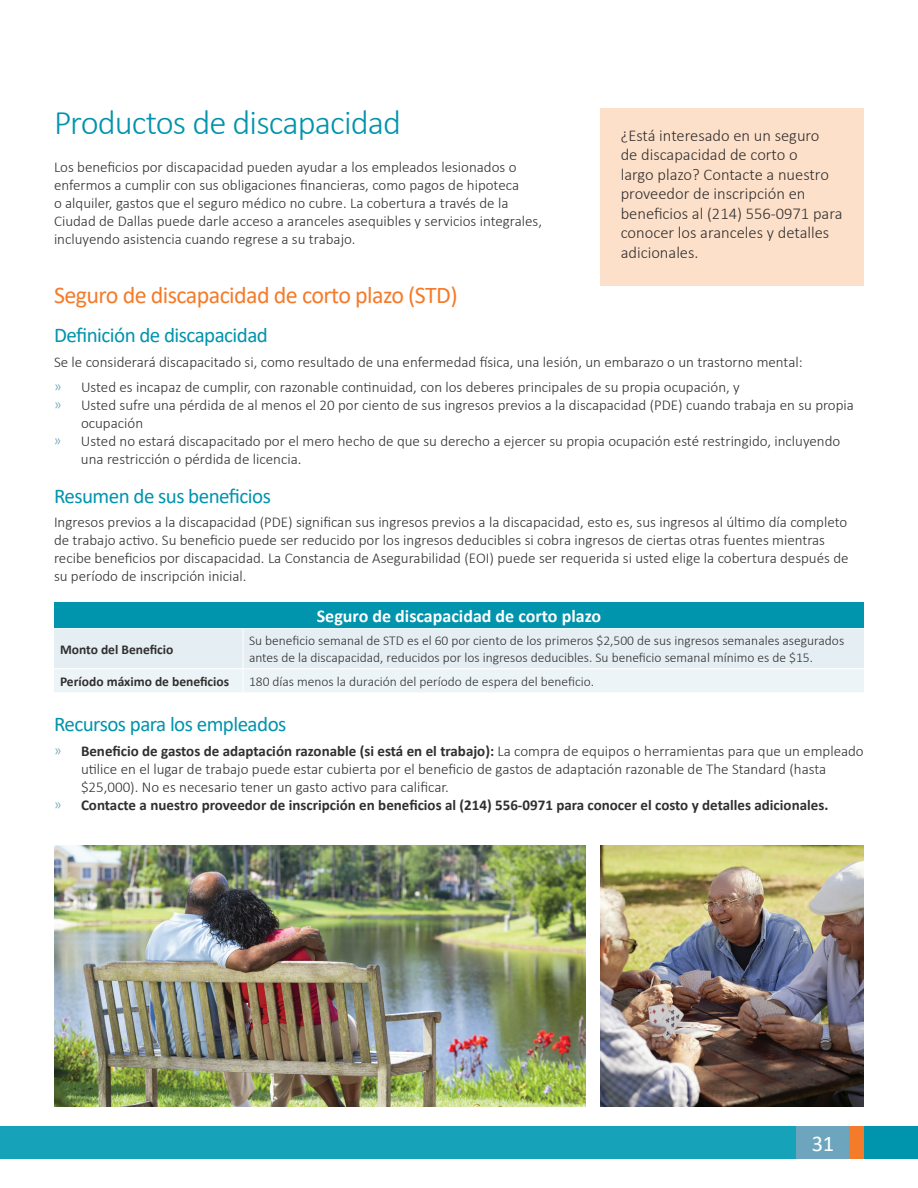
<style>
.page{position:relative;width:918px;height:1188px;background:#fff}
.page>*{position:absolute;margin:0;border:0;box-sizing:border-box;transform-origin:0 0}
.t1{font:300 34.5px "Calibri";letter-spacing:-.025em;color:#0094ad}
.t2{font:24px "Calibri";letter-spacing:-.025em;color:#f47b2a}
.t3{font:22.5px "Calibri";color:#fff}
.t4{font:21px "Calibri";letter-spacing:-.025em;color:#0094ad}
.t5{font:700 18px "Calibri";color:#fff}
.t6{font:300 16.5px/19.5px "Calibri";color:#312f30}
.t7{font:300 15px/18px "Calibri";color:#312f30}
.t8{font:700 15px "Calibri";color:#312f30}
.t9{font:300 15px "Calibri";color:#6da4be}
.t10{font:300 13.5px/16.5px "Calibri";color:#312f30}
.t11{font:700 13.5px "Calibri";color:#312f30}
.s1{font-weight:700}
</style>
<div class="page">
<div style="left:0;top:1126px;width:918px;height:33px;background:#16a2b9"></div>
<div style="left:796px;top:1126px;width:54px;height:33px;background:#6da4be"></div>
<div style="left:850px;top:1126px;width:14px;height:33px;background:#f47b2a"></div>
<div style="left:864px;top:1126px;width:54px;height:33px;background:#0094ad"></div>
<div style="left:600px;top:108px;width:264px;height:177px;background:#fde0c9"></div>
<div style="left:54px;top:602px;width:810px;height:27px;background:#0094ad"></div>
<hr style="left:54px;top:628px;width:189px;height:1px;background:#fff">
<hr style="left:243px;top:628px;width:621px;height:1px;background:#fff">
<div style="left:54px;top:629px;width:810px;height:63px;background:#e5eef3"></div>
<img style="left:54px;top:846px;width:531px;height:261px">
<img style="left:600px;top:846px;width:264px;height:261px">
<h1 class="t1" style="left:54px;top:101px;width:349px">Productos de discapacidad</h1>
<p class="t7" style="left:54px;top:158px;width:490px">Los beneficios por discapacidad pueden ayudar a los empleados lesionados o enfermos a cumplir con sus obligaciones financieras, como pagos de hipoteca<br>o alquiler, gastos que el seguro médico no cubre. La cobertura a través de la Ciudad de Dallas puede darle acceso a aranceles asequibles y servicios integrales, incluyendo asistencia cuando regrese a su trabajo.</p>
<p class="t6" style="left:621px;top:125px;width:223px">¿Está interesado en un seguro<br>de discapacidad de corto o<br>largo plazo? Contacte a nuestro proveedor de inscripción en beneficios al (214) 556-0971 para conocer los aranceles y detalles adicionales.</p>
<h2 class="t2" style="left:54px;top:278px;width:405px">Seguro de discapacidad de corto plazo (STD)</h2>
<h3 class="t4" style="left:54px;top:321px;width:215px">Definición de discapacidad</h3>
<p class="t7" style="left:54px;top:353px;width:750px">Se le considerará discapacitado si, como resultado de una enfermedad física, una lesión, un embarazo o un trastorno mental:</p>
<p class="t9" style="left:54px;top:377px;width:9px">ͫ</p>
<p class="t7" style="left:81px;top:377px;width:660px">Usted es incapaz de cumplir, con razonable continuidad, con los deberes principales de su propia ocupación, y</p>
<p class="t9" style="left:54px;top:395px;width:9px">ͫ</p>
<p class="t7" style="left:81px;top:395px;width:774px">Usted sufre una pérdida de al menos el 20 por ciento de sus ingresos previos a la discapacidad (PDE) cuando trabaja en su propia ocupación</p>
<p class="t9" style="left:54px;top:431px;width:9px">ͫ</p>
<p class="t7" style="left:81px;top:431px;width:761px">Usted no estará discapacitado por el mero hecho de que su derecho a ejercer su propia ocupación esté restringido, incluyendo una restricción o pérdida de licencia.</p>
<h3 class="t4" style="left:54px;top:481px;width:218px">Resumen de sus beneficios</h3>
<p class="t7" style="left:54px;top:513px;width:796px">Ingresos previos a la discapacidad (PDE) significan sus ingresos previos a la discapacidad, esto es, sus ingresos al último día completo de trabajo activo. Su beneficio puede ser reducido por los ingresos deducibles si cobra ingresos de ciertas otras fuentes mientras recibe beneficios por discapacidad. La Constancia de Asegurabilidad (EOI) puede ser requerida si usted elige la cobertura después de su período de inscripción inicial.</p>
<p class="t5" style="left:317px;top:603px;width:286px">Seguro de discapacidad de corto plazo</p>
<p class="t11" style="left:60px;top:640px;width:115px">Monto del Beneficio</p>
<p class="t10" style="left:249px;top:633px;width:597px">Su beneficio semanal de STD es el 60 por ciento de los primeros $2,500 de sus ingresos semanales asegurados antes de la discapacidad, reducidos por los ingresos deducibles. Su beneficio semanal mínimo es de $15.</p>
<p class="t11" style="left:60px;top:672px;width:171px">Período máximo de beneficios</p>
<p class="t10" style="left:249px;top:673px;width:347px">180 días menos la duración del período de espera del beneficio.</p>
<h3 class="t4" style="left:54px;top:710px;width:234px">Recursos para los empleados</h3>
<p class="t9" style="left:54px;top:742px;width:9px">ͫ</p>
<p class="t7" style="left:81px;top:742px;width:784px"><span class="s1">Beneficio de gastos de adaptación razonable (si está en el trabajo):</span> La compra de equipos o herramientas para que un empleado utilice en el lugar de trabajo puede estar cubierta por el beneficio de gastos de adaptación razonable de The Standard (hasta $25,000). No es necesario tener un gasto activo para calificar.</p>
<p class="t9" style="left:54px;top:796px;width:9px">ͫ</p>
<p class="t8" style="left:81px;top:795px;width:749px">Contacte a nuestro proveedor de inscripción en beneficios al (214) 556-0971 para conocer el costo y detalles adicionales.</p>
<h3 class="t3" style="left:812px;top:1128px;width:24px">31</h3>
</div>
